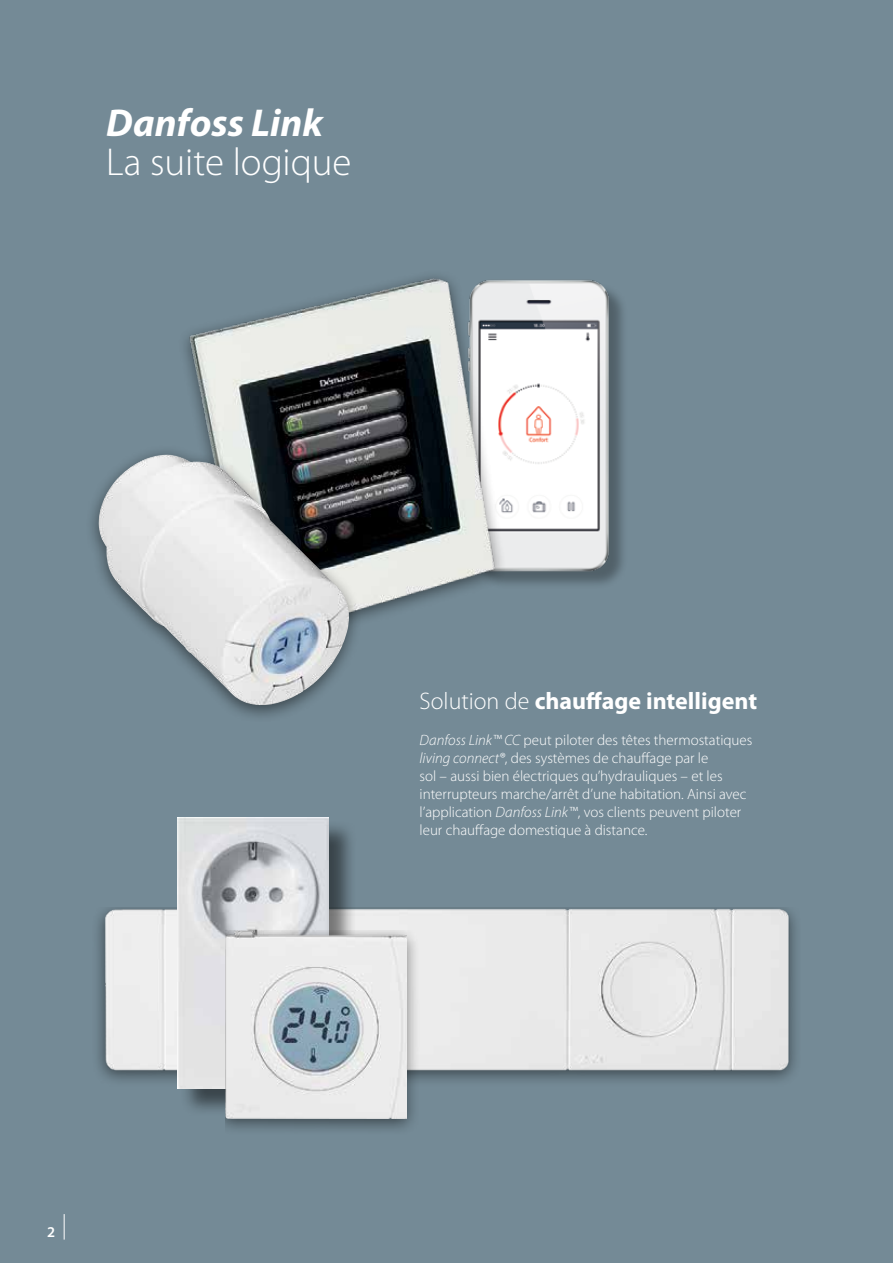
<style>
.page{position:relative;width:893px;height:1263px;background:#748a96}
.page>*{position:absolute;margin:0;border:0;box-sizing:border-box;transform-origin:0 0}
.t1{font:300 39px "Myriad Pro";color:#fff}
.t2{font:italic 700 39px "Myriad Pro";color:#fff}
.t3{font:700 24px "Myriad Pro";color:#fff}
.t4{font:300 15px/18px "Myriad Pro";color:#fff}
.t5{font:600 15px "Myriad Pro";color:#fff}
.s1{font-weight:300}
.s2{font-style:italic}
</style>
<div class="page">
<div style="left:91px;top:908px;width:710px;height:179px;background:#000;opacity:.5"></div>
<img style="left:91px;top:908px;width:710px;height:164px">
<div style="left:179px;top:819px;width:179px;height:298px;background:#000;opacity:.5"></div>
<img style="left:178px;top:818px;width:151px;height:270px">
<div style="left:225px;top:931px;width:196px;height:205px;background:#000;opacity:.5"></div>
<img style="left:225px;top:931px;width:181px;height:187px">
<div style="left:471px;top:283px;width:157px;height:306px;background:#000;opacity:.3"></div>
<img style="left:593px;top:280px;width:20px;height:292px">
<img style="left:185px;top:276px;width:408px;height:343px">
<div style="left:85px;top:445px;width:278px;height:278px;background:#000;opacity:.5"></div>
<img style="left:98px;top:454px;width:251px;height:251px">
<svg style="left:64px;top:1214px;width:1px;height:25px"></svg>
<h1 class="t2" style="left:106px;top:101px;width:218px">Danfoss Link</h1>
<h1 class="t1" style="left:106px;top:138px;width:247px">La suite logique</h1>
<p class="t5" style="left:47px;top:1223px;width:10px">2</p>
<h2 class="t3" style="left:420px;top:685px;width:339px"><span class="s1">Solution de</span> chauffage intelligent</h2>
<p class="t4" style="left:420px;top:731px;width:334px"><span class="s2">Danfoss Link™ CC</span> peut piloter des têtes thermostatiques <span class="s2">living connect®</span>, des systèmes de chauffage par le<br>sol – aussi bien électriques qu’hydrauliques – et les interrupteurs marche/arrêt d’une habitation. Ainsi avec l’application <span class="s2">Danfoss Link™</span>, vos clients peuvent piloter leur chauffage domestique à distance.</p>
</div>
